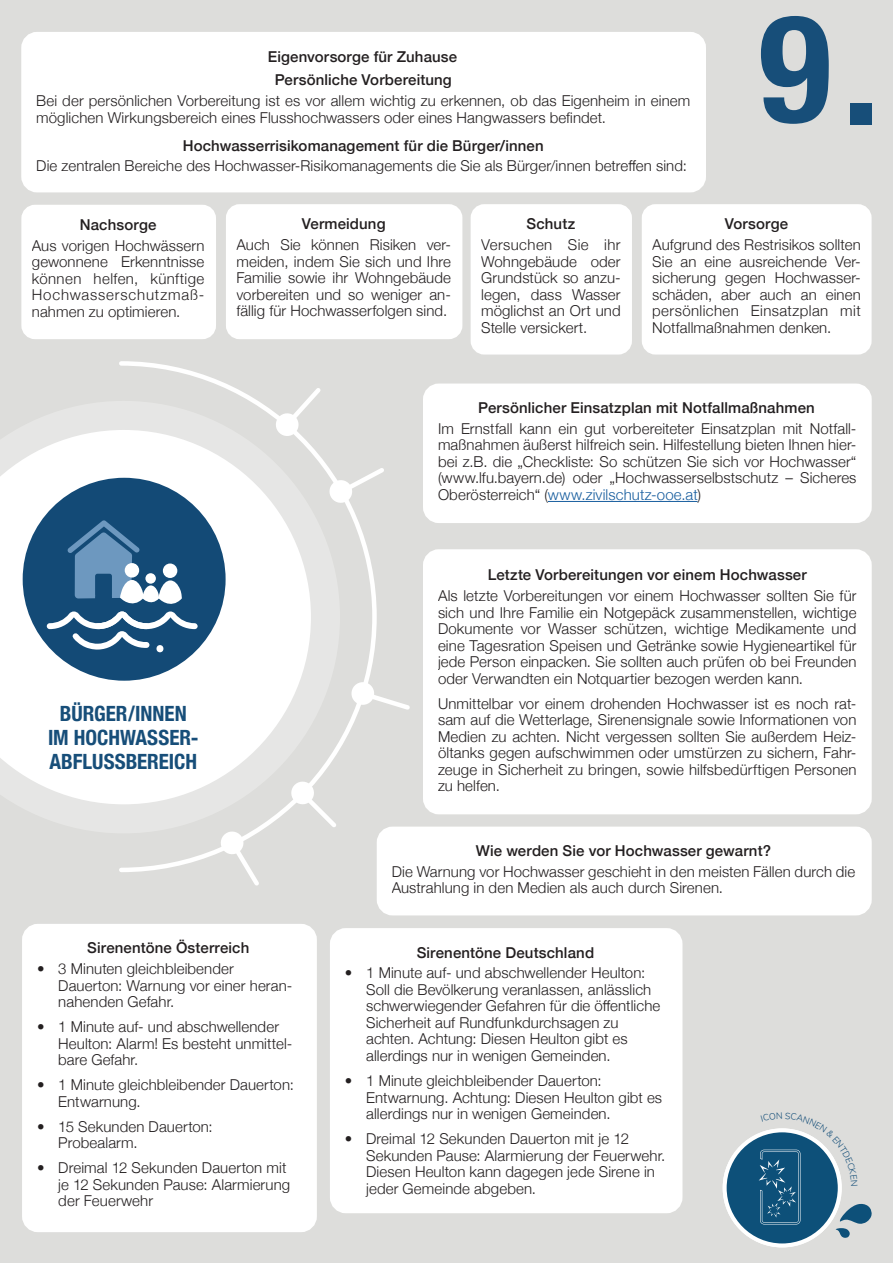
<style>
.page{position:relative;width:893px;height:1263px;background:#dddddb}
.page>*{position:absolute;margin:0;border:0;box-sizing:border-box;transform-origin:0 0}
.t1{font:700 condensed 150px "Helvetica Neue";color:#174e79}
.t2{font:700 condensed 21px/24px "Helvetica Neue";color:#174e79;text-align:center}
.t3{font:300 15px/16.5px "Helvetica Neue";letter-spacing:.01em;color:#231f20}
.t4{font:500 15px/23.7px "Helvetica Neue";letter-spacing:.01em;color:#231f20;text-align:center}
.s1{color:#175d9e}
</style>
<div class="page">
<svg style="left:723px;top:1128px;width:119px;height:119px"></svg>
<div style="left:727px;top:1132px;width:111px;height:111px;background:#0d5079;border-radius:50%"></div>
<div style="left:850px;top:103px;width:22px;height:22px;background:#174e79"></div>
<svg style="left:0;top:430px;width:117px;height:374px;background:#fbfbfb"></svg>
<svg style="left:117px;top:361px;width:260px;height:511px"></svg>
<svg style="left:290px;top:780px;width:50px;height:51px"></svg>
<svg style="left:274px;top:384px;width:51px;height:53px"></svg>
<svg style="left:328px;top:464px;width:56px;height:40px"></svg>
<div style="left:29px;top:39px;width:669px;height:146px;background:#fff;border-radius:9px"></div>
<div style="left:21px;top:32px;width:685px;height:160px;border:15px solid #fff;border-radius:9px"></div>
<div style="left:430px;top:557px;width:434px;height:250px;background:#fff;border-radius:9px"></div>
<div style="left:423px;top:549px;width:449px;height:265px;border:15px solid #fff;border-radius:9px"></div>
<div style="left:337px;top:935px;width:338px;height:271px;background:#fff;border-radius:9px"></div>
<div style="left:330px;top:928px;width:352px;height:285px;border:15px solid #fff;border-radius:9px"></div>
<div style="left:30px;top:931px;width:279px;height:294px;background:#fff;border-radius:9px"></div>
<div style="left:22px;top:924px;width:295px;height:308px;border:15px solid #fff;border-radius:9px"></div>
<div style="left:430px;top:391px;width:434px;height:124px;background:#fff;border-radius:9px"></div>
<hr style="left:548px;top:501px;width:150px;height:1px;background:#175d9e">
<div style="left:423px;top:384px;width:449px;height:139px;border:15px solid #fff;border-radius:9px"></div>
<div style="left:384px;top:834px;width:480px;height:74px;background:#fff;border-radius:9px"></div>
<div style="left:377px;top:827px;width:495px;height:88px;border:15px solid #fff;border-radius:9px"></div>
<svg style="left:350px;top:680px;width:60px;height:33px"></svg>
<div style="left:647px;top:209px;width:219px;height:140px;background:#fff;border-radius:9px"></div>
<div style="left:642px;top:204px;width:230px;height:151px;border:10px solid #fff;border-radius:9px"></div>
<div style="left:231px;top:209px;width:226px;height:125px;background:#fff;border-radius:9px"></div>
<div style="left:226px;top:204px;width:236px;height:135px;border:10px solid #fff;border-radius:9px"></div>
<div style="left:27px;top:210px;width:184px;height:124px;background:#fff;border-radius:9px"></div>
<div style="left:21px;top:205px;width:195px;height:134px;border:10px solid #fff;border-radius:9px"></div>
<div style="left:476px;top:209px;width:151px;height:140px;background:#fff;border-radius:9px"></div>
<div style="left:471px;top:204px;width:161px;height:151px;border:10px solid #fff;border-radius:9px"></div>
<svg style="left:220px;top:830px;width:43px;height:56px"></svg>
<div style="left:15px;top:470px;width:218px;height:218px;background:#fff;border-radius:50%"></div>
<div style="left:23px;top:478px;width:203px;height:203px;background:#134a76;border-radius:50%"></div>
<svg style="left:47px;top:520px;width:151px;height:132px"></svg>
<svg style="left:759px;top:1128px;width:113px;height:110px"></svg>
<p class="t4" style="left:268px;top:43px;width:191px">Eigenvorsorge für Zuhause<br>Persönliche Vorbereitung</p>
<p class="t3" style="left:36px;top:91px;width:656px">Bei der persönlichen Vorbereitung ist es vor allem wichtig zu erkennen, ob das Eigenheim in einem möglichen Wirkungsbereich eines Flusshochwassers oder eines Hangwassers befindet.</p>
<p class="t4" style="left:183px;top:132px;width:362px">Hochwasserrisikomanagement für die Bürger/innen</p>
<p class="t3" style="left:36px;top:157px;width:652px">Die zentralen Bereiche des Hochwasser-Risikomanagements die Sie als Bürger/innen betreffen sind:</p>
<h1 class="t1" style="left:759px;top:-56px;width:73px">9</h1>
<p class="t4" style="left:80px;top:211px;width:78px">Nachsorge</p>
<p class="t3" style="left:32px;top:236px;width:174px;text-align:justify">Aus vorigen Hochwässern gewonnene Erkenntnisse können helfen, künftige Hochwasserschutzmaß&shy;nahmen zu optimieren.</p>
<h2 class="t2" style="left:48px;top:700px;width:152px">BÜRGER/INNEN<br>IM HOCHWASSER-<br>ABFLUSSBEREICH</h2>
<p class="t4" style="left:302px;top:211px;width:85px">Vermeidung</p>
<p class="t3" style="left:236px;top:235px;width:216px;text-align:justify">Auch Sie können Risiken ver&shy;meiden, indem Sie sich und Ihre Familie sowie ihr Wohngebäude vorbereiten und so weniger an&shy;fällig für Hochwasserfolgen sind.</p>
<p class="t4" style="left:527px;top:211px;width:50px">Schutz</p>
<p class="t3" style="left:481px;top:235px;width:141px;text-align:justify">Versuchen Sie ihr Wohngebäude oder Grundstück so anzu&shy;legen, dass Wasser möglichst an Ort und Stelle versickert.</p>
<p class="t4" style="left:725px;top:211px;width:65px">Vorsorge</p>
<p class="t3" style="left:652px;top:235px;width:210px;text-align:justify">Aufgrund des Restrisikos sollten Sie an eine ausreichende Ver&shy;sicherung gegen Hochwasser&shy;schäden, aber auch an einen persönlichen Einsatzplan mit Notfallmaßnahmen denken.</p>
<p class="t4" style="left:478px;top:395px;width:338px">Persönlicher Einsatzplan mit Notfallmaßnahmen</p>
<p class="t3" style="left:438px;top:419px;width:420px;text-align:justify">Im Ernstfall kann ein gut vorbereiteter Einsatzplan mit Notfall&shy;maßnahmen äußerst hilfreich sein. Hilfestellung bieten Ihnen hier&shy;bei z.B. die „Checkliste: So schützen Sie sich vor Hochwasser“ (www.lfu.bayern.de) oder „Hochwasserselbstschutz – Sicheres Oberösterreich“ (<span class="s1">www.zivilschutz-ooe.at</span>)</p>
<p class="t4" style="left:488px;top:562px;width:321px">Letzte Vorbereitungen vor einem Hochwasser</p>
<p class="t3" style="left:438px;top:586px;width:420px;text-align:justify">Als letzte Vorbereitungen vor einem Hochwasser sollten Sie für sich und Ihre Familie ein Notgepäck zusammenstellen, wichtige Dokumente vor Wasser schützen, wichtige Medikamente und eine Tagesration Speisen und Getränke sowie Hygieneartikel für jede Person einpacken. Sie sollten auch prüfen ob bei Freunden oder Verwandten ein Notquartier bezogen werden kann.</p>
<p class="t3" style="left:438px;top:694px;width:420px;text-align:justify">Unmittelbar vor einem drohenden Hochwasser ist es noch rat&shy;sam auf die Wetterlage, Sirenensignale sowie Informationen von Medien zu achten. Nicht vergessen sollten Sie außerdem Heiz&shy;öltanks gegen aufschwimmen oder umstürzen zu sichern, Fahr&shy;zeuge in Sicherheit zu bringen, sowie hilfsbedürftigen Personen zu helfen.</p>
<p class="t4" style="left:476px;top:838px;width:297px">Wie werden Sie vor Hochwasser gewarnt?</p>
<p class="t3" style="left:392px;top:862px;width:465px">Die Warnung vor Hochwasser geschieht in den meisten Fällen durch die<br>Austrahlung in den Medien als auch durch Sirenen.</p>
<p class="t4" style="left:87px;top:935px;width:164px">Sirenentöne Österreich</p>
<p class="t3" style="left:58px;top:959px;width:235px;text-indent:-21px">• 3 Minuten gleichbleibender<br>Dauerton: Warnung vor einer heran&shy;nahenden Gefahr.</p>
<p class="t3" style="left:58px;top:1017px;width:236px;text-indent:-21px">• 1 Minute auf- und abschwellender<br>Heulton: Alarm! Es besteht unmittel&shy;bare Gefahr.</p>
<p class="t3" style="left:58px;top:1075px;width:237px;text-indent:-21px">• 1 Minute gleichbleibender Dauerton:<br>Entwarnung.</p>
<p class="t3" style="left:58px;top:1117px;width:156px;text-indent:-21px">• 15 Sekunden Dauerton:<br>Probealarm.</p>
<p class="t3" style="left:58px;top:1158px;width:233px;text-indent:-21px">• Dreimal 12 Sekunden Dauerton mit je 12 Sekunden Pause: Alarmierung der Feuerwehr</p>
<p class="t4" style="left:417px;top:939px;width:179px">Sirenentöne Deutschland</p>
<p class="t3" style="left:366px;top:964px;width:296px;text-indent:-21px">• 1 Minute auf- und abschwellender Heulton:<br>Soll die Bevölkerung veranlassen, anlässlich schwerwiegender Gefahren für die öffentliche Sicherheit auf Rundfunkdurchsagen zu achten. Achtung: Diesen Heulton gibt es allerdings nur in wenigen Gemeinden.</p>
<p class="t3" style="left:366px;top:1071px;width:297px;text-indent:-21px">• 1 Minute gleichbleibender Dauerton:<br>Entwarnung. Achtung: Diesen Heulton gibt es allerdings nur in wenigen Gemeinden.</p>
<p class="t3" style="left:366px;top:1129px;width:301px;text-indent:-21px">• Dreimal 12 Sekunden Dauerton mit je 12<br>Sekunden Pause: Alarmierung der Feuerwehr.<br>Diesen Heulton kann dagegen jede Sirene in jeder Gemeinde abgeben.</p>
</div>
